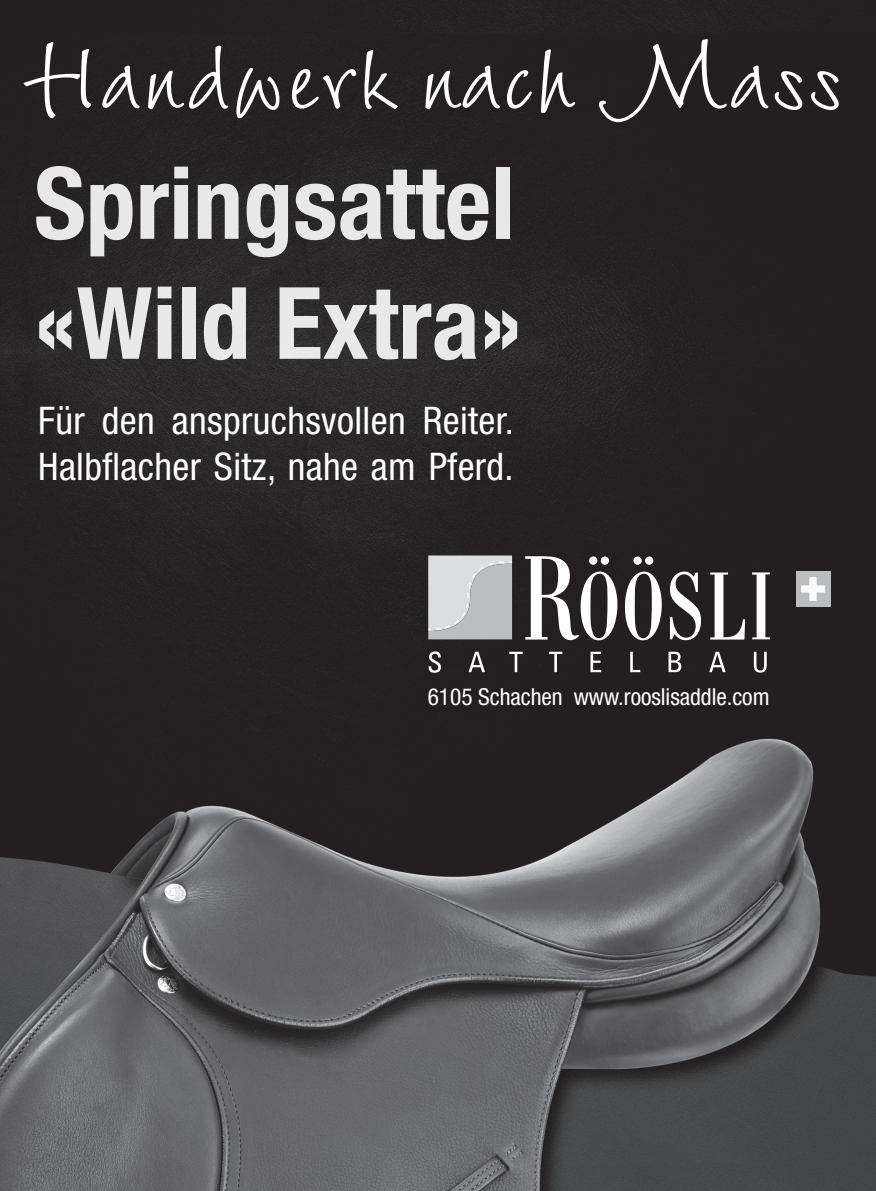
<style>
.page{position:relative;width:876px;height:1191px;background:#fff}
.page>*{position:absolute;margin:0;border:0;box-sizing:border-box;transform-origin:0 0}
.t1{font:114.9px "LT Wiesbaden Swing";letter-spacing:.03em;color:#fff}
.t2{font:700 condensed 99.9px/120px "Helvetica Neue";color:#fff}
.t3{font:condensed 38.1px "Helvetica Neue";letter-spacing:.01em;color:#fff}
.t4{font:condensed 23.4px "Helvetica Neue";color:#fff}
</style>
<div class="page">
<img style="left:0;top:0;width:876px;height:1191px">
<img style="left:796px;top:571px;width:34px;height:35px">
<svg style="left:525px;top:556px;width:92px;height:84px"></svg>
<svg style="left:625px;top:556px;width:37px;height:84px"></svg>
<svg style="left:670px;top:571px;width:31px;height:69px"></svg>
<svg style="left:710px;top:572px;width:35px;height:67px"></svg>
<svg style="left:752px;top:572px;width:18px;height:67px"></svg>
<svg style="left:469px;top:652px;width:16px;height:20px"></svg>
<svg style="left:509px;top:652px;width:14px;height:20px"></svg>
<svg style="left:549px;top:652px;width:13px;height:20px"></svg>
<svg style="left:590px;top:652px;width:11px;height:20px"></svg>
<svg style="left:630px;top:652px;width:10px;height:20px"></svg>
<svg style="left:668px;top:652px;width:13px;height:20px"></svg>
<svg style="left:709px;top:652px;width:17px;height:20px"></svg>
<svg style="left:754px;top:652px;width:13px;height:20px"></svg>
<svg style="left:427px;top:555px;width:86px;height:84px;background:#c6c7c9"></svg>
<svg style="left:429px;top:651px;width:12px;height:22px"></svg>
<p class="t1" style="left:22px;top:-1px;width:821px">Handwerk nach Mass</p>
<h2 class="t2" style="left:34px;top:142px;width:490px">Springsattel «Wild Extra»</h2>
<p class="t3" style="left:38px;top:398px;width:477px">Für den anspruchsvollen Reiter.</p>
<p class="t3" style="left:38px;top:444px;width:477px">Halbflacher Sitz, nahe am Pferd.</p>
<p class="t4" style="left:428px;top:683px;width:343px">6105 Schachen www.rooslisaddle.com</p>
</div>
